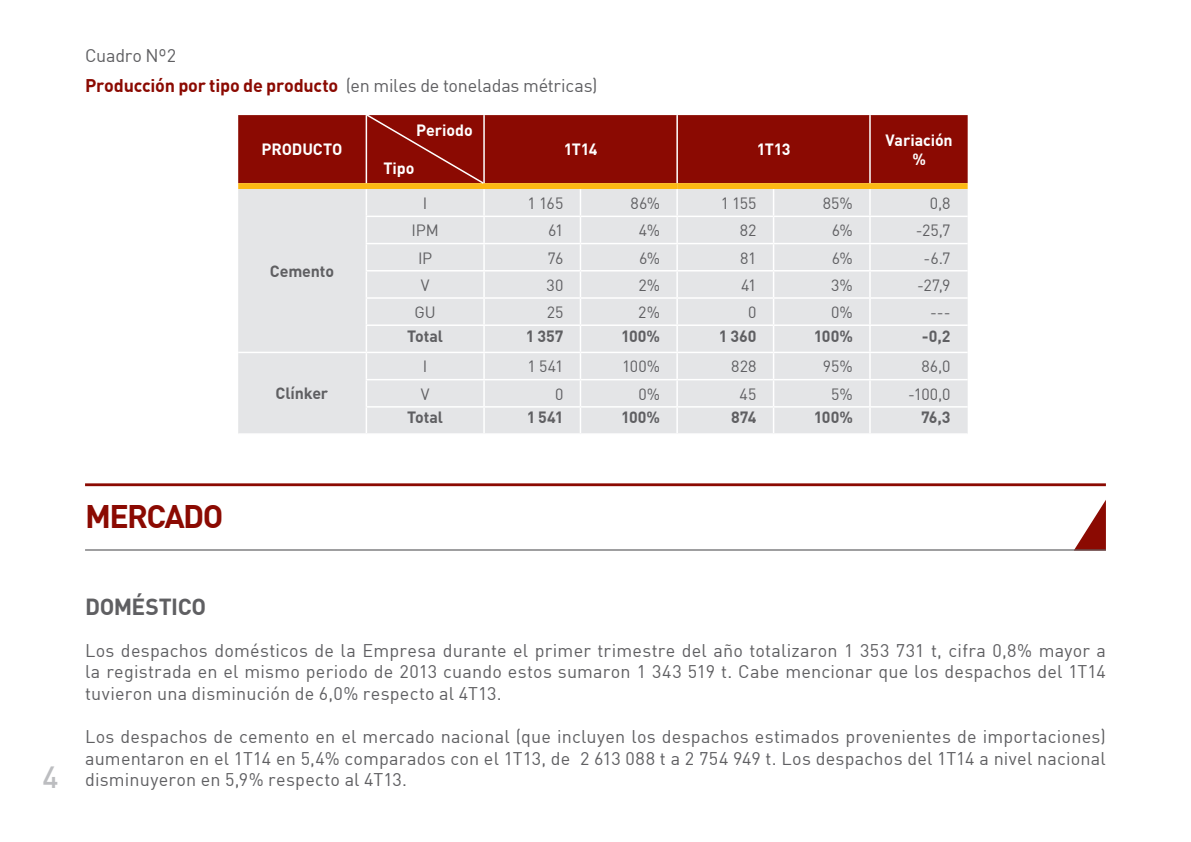
<style>
.page{position:relative;width:1191px;height:842px;background:#fff}
.page>*{position:absolute;margin:0;border:0;box-sizing:border-box;transform-origin:0 0}
.t1{font:700 32px "DIN Pro";letter-spacing:-.05em;color:#8b0a02}
.t2{font:500 30px "DIN";color:#bcbdc0}
.t3{font:700 22.8px "DIN Pro";color:#5f5f62}
.t4{font:18px/21.6px "DIN";letter-spacing:.01em;color:#5f5f62;text-align:justify}
.t5{font:18px/30px "DIN";letter-spacing:-.015em;color:#5f5f62}
.t6{font:16px "DIN";color:#5f5f62}
.t7{font:700 16px "DIN Pro";letter-spacing:-.005em;color:#5f5f62}
.t8{font:700 16px/19.2px "DIN Pro";letter-spacing:-.005em;color:#fff;text-align:center}
.s1{font-family:"DIN Pro";font-weight:700;color:#8b0a02}
</style>
<div class="page">
<svg style="left:238px;top:115px;width:729px;height:318px;background:#d2b6b3"></svg>
<svg style="left:1074px;top:500px;width:32px;height:49px"></svg>
<hr style="left:85px;top:483px;width:1021px;height:3px;background:#8b0a02">
<hr style="left:85px;top:549px;width:1021px;height:2px;background:#5f5f62">
<p class="t5" style="left:85px;top:40px;width:514px">Cuadro Nº2<br><span class="s1">Producción por tipo de producto</span> (en miles de toneladas métricas)</p>
<p class="t8" style="left:261px;top:139px;width:83px">PRODUCTO</p>
<p class="t7" style="left:270px;top:260px;width:66px">Cemento</p>
<p class="t7" style="left:275px;top:383px;width:54px">Clínker</p>
<p class="t8" style="left:416px;top:120px;width:58px">Periodo</p>
<p class="t8" style="left:383px;top:158px;width:32px">Tipo</p>
<p class="t8" style="left:564px;top:139px;width:35px">1T14</p>
<p class="t8" style="left:757px;top:139px;width:35px">1T13</p>
<p class="t8" style="left:885px;top:130px;width:69px">Variación %</p>
<p class="t6" style="left:423px;top:193px;width:6px">I</p>
<p class="t6" style="left:527px;top:193px;width:37px">1 165</p>
<p class="t6" style="left:630px;top:193px;width:31px">86%</p>
<p class="t6" style="left:720px;top:193px;width:37px">1 155</p>
<p class="t6" style="left:822px;top:193px;width:32px">85%</p>
<p class="t6" style="left:930px;top:193px;width:22px">0,8</p>
<p class="t6" style="left:411px;top:221px;width:29px">IPM</p>
<p class="t6" style="left:548px;top:221px;width:17px">61</p>
<p class="t6" style="left:639px;top:221px;width:23px">4%</p>
<p class="t6" style="left:739px;top:221px;width:18px">82</p>
<p class="t6" style="left:832px;top:221px;width:23px">6%</p>
<p class="t6" style="left:916px;top:221px;width:36px">-25,7</p>
<p class="t6" style="left:418px;top:248px;width:16px">IP</p>
<p class="t6" style="left:547px;top:248px;width:17px">76</p>
<p class="t6" style="left:639px;top:248px;width:23px">6%</p>
<p class="t6" style="left:740px;top:248px;width:18px">81</p>
<p class="t6" style="left:832px;top:248px;width:23px">6%</p>
<p class="t6" style="left:923px;top:248px;width:29px">-6.7</p>
<p class="t6" style="left:421px;top:275px;width:10px">V</p>
<p class="t6" style="left:546px;top:275px;width:18px">30</p>
<p class="t6" style="left:638px;top:275px;width:23px">2%</p>
<p class="t6" style="left:741px;top:275px;width:17px">41</p>
<p class="t6" style="left:831px;top:275px;width:23px">3%</p>
<p class="t6" style="left:917px;top:275px;width:35px">-27,9</p>
<p class="t6" style="left:414px;top:302px;width:23px">GU</p>
<p class="t6" style="left:547px;top:302px;width:18px">25</p>
<p class="t6" style="left:638px;top:302px;width:23px">2%</p>
<p class="t6" style="left:748px;top:302px;width:10px">0</p>
<p class="t6" style="left:831px;top:302px;width:23px">0%</p>
<p class="t6" style="left:930px;top:302px;width:22px">---</p>
<p class="t7" style="left:407px;top:325px;width:37px">Total</p>
<p class="t7" style="left:526px;top:325px;width:39px">1 357</p>
<p class="t7" style="left:621px;top:325px;width:41px">100%</p>
<p class="t7" style="left:719px;top:325px;width:39px">1 360</p>
<p class="t7" style="left:814px;top:325px;width:41px">100%</p>
<p class="t7" style="left:922px;top:325px;width:30px">-0,2</p>
<p class="t6" style="left:423px;top:357px;width:6px">I</p>
<p class="t6" style="left:527px;top:357px;width:37px">1 541</p>
<p class="t6" style="left:622px;top:357px;width:40px">100%</p>
<p class="t6" style="left:731px;top:357px;width:27px">828</p>
<p class="t6" style="left:823px;top:357px;width:31px">95%</p>
<p class="t6" style="left:921px;top:357px;width:31px">86,0</p>
<p class="t6" style="left:421px;top:384px;width:10px">V</p>
<p class="t6" style="left:555px;top:384px;width:10px">0</p>
<p class="t6" style="left:638px;top:384px;width:23px">0%</p>
<p class="t6" style="left:739px;top:384px;width:18px">45</p>
<p class="t6" style="left:831px;top:384px;width:23px">5%</p>
<p class="t6" style="left:908px;top:384px;width:44px">-100,0</p>
<p class="t7" style="left:407px;top:407px;width:37px">Total</p>
<p class="t7" style="left:527px;top:407px;width:38px">1 541</p>
<p class="t7" style="left:621px;top:407px;width:41px">100%</p>
<p class="t7" style="left:731px;top:407px;width:27px">874</p>
<p class="t7" style="left:814px;top:407px;width:41px">100%</p>
<p class="t7" style="left:921px;top:407px;width:31px">76,3</p>
<h2 class="t2" style="left:43px;top:758px;width:17px">4</h2>
<h1 class="t1" style="left:85px;top:495px;width:140px">MERCADO</h1>
<p class="t3" style="left:85px;top:591px;width:74px">Dom éstico</p>
<p class="t4" style="left:85px;top:639px;width:1022px">Los despachos domésticos de la Empresa durante el primer trimestre del año totalizaron 1 353 731 t, cifra 0,8% mayor a la registrada en el mismo periodo de 2013 cuando estos sumaron 1 343 519 t. Cabe mencionar que los despachos del 1T14 tuvieron una disminución de 6,0% respecto al 4T13.</p>
<p class="t4" style="left:85px;top:725px;width:1022px">Los despachos de cemento en el mercado nacional (que incluyen los despachos estimados provenientes de importaciones) aumentaron en el 1T14 en 5,4% comparados con el 1T13, de 2 613 088 t a 2 754 949 t. Los despachos del 1T14 a nivel nacional disminuyeron en 5,9% respecto al 4T13.</p>
</div>
